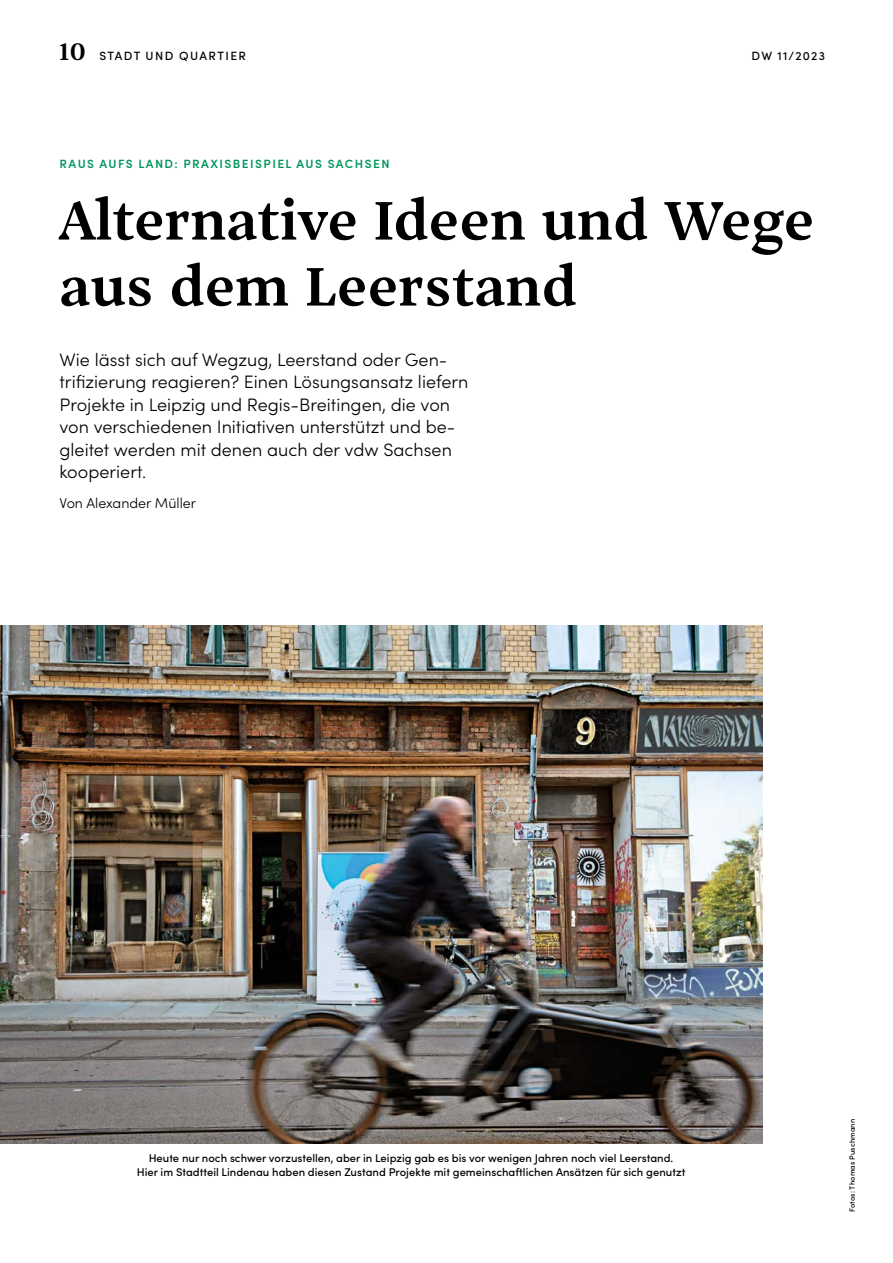
<style>
.page{position:relative;width:893px;height:1263px;background:#fff}
.page>*{position:absolute;margin:0;border:0;box-sizing:border-box;transform-origin:0 0}
.t1{font:700 60px/66px "Prospectus S";color:#000}
.t2{font:700 27px "Prospectus S";color:#000}
.t3{font:300 18px/22.5px "Sofia Pro";color:#000}
.t4{font:300 14.25px "Sofia Pro";color:#000}
.t5{font:600 12px "Sofia Pro";letter-spacing:.12em;color:#00965e}
.t6{font:500 12px "Sofia Pro";letter-spacing:.11em;color:#000}
.t7{font:500 11.25px/13.5px "Sofia Pro";color:#000;text-align:center}
.t8{font:500 7.5px "Sofia Pro";letter-spacing:.01em;color:#000}
</style>
<div class="page">
<img style="left:0;top:625px;width:763px;height:518px">
<h2 class="t2" style="left:60px;top:30px;width:28px">10</h2>
<p class="t6" style="left:99px;top:46px;width:148px">STADT UND QUARTIER</p>
<p class="t6" style="left:751px;top:46px;width:75px">DW 11/2023</p>
<p class="t5" style="left:60px;top:154px;width:331px">RAUS AUFS LAND: PRAXISBEISPIEL AUS SACHSEN</p>
<h1 class="t1" style="left:60px;top:185px;width:756px">Alternative Ideen und Wege aus dem Leerstand</h1>
<p class="t3" style="left:60px;top:347px;width:410px">Wie lässt sich auf Wegzug, Leerstand oder Gen&shy;trifizierung reagieren? Einen Lösungsansatz liefern Projekte in Leipzig und Regis-Breitingen, die von von verschiedenen Initiativen unterstützt und be&shy;gleitet werden mit denen auch der vdw Sachsen kooperiert.</p>
<p class="t4" style="left:60px;top:492px;width:138px">Von Alexander Müller</p>
<p class="t7" style="left:137px;top:1151px;width:550px">Heute nur noch schwer vorzustellen, aber in Leipzig gab es bis vor wenigen Jahren noch viel Leerstand.<br>Hier im Stadtteil Lindenau haben diesen Zustand Projekte mit gemeinschaftlichen Ansätzen für sich genutzt</p>
<p class="t8" style="left:847px;top:1212px;width:94px;rotate:-90deg">Fotos: Thomas Puschmann</p>
</div>
